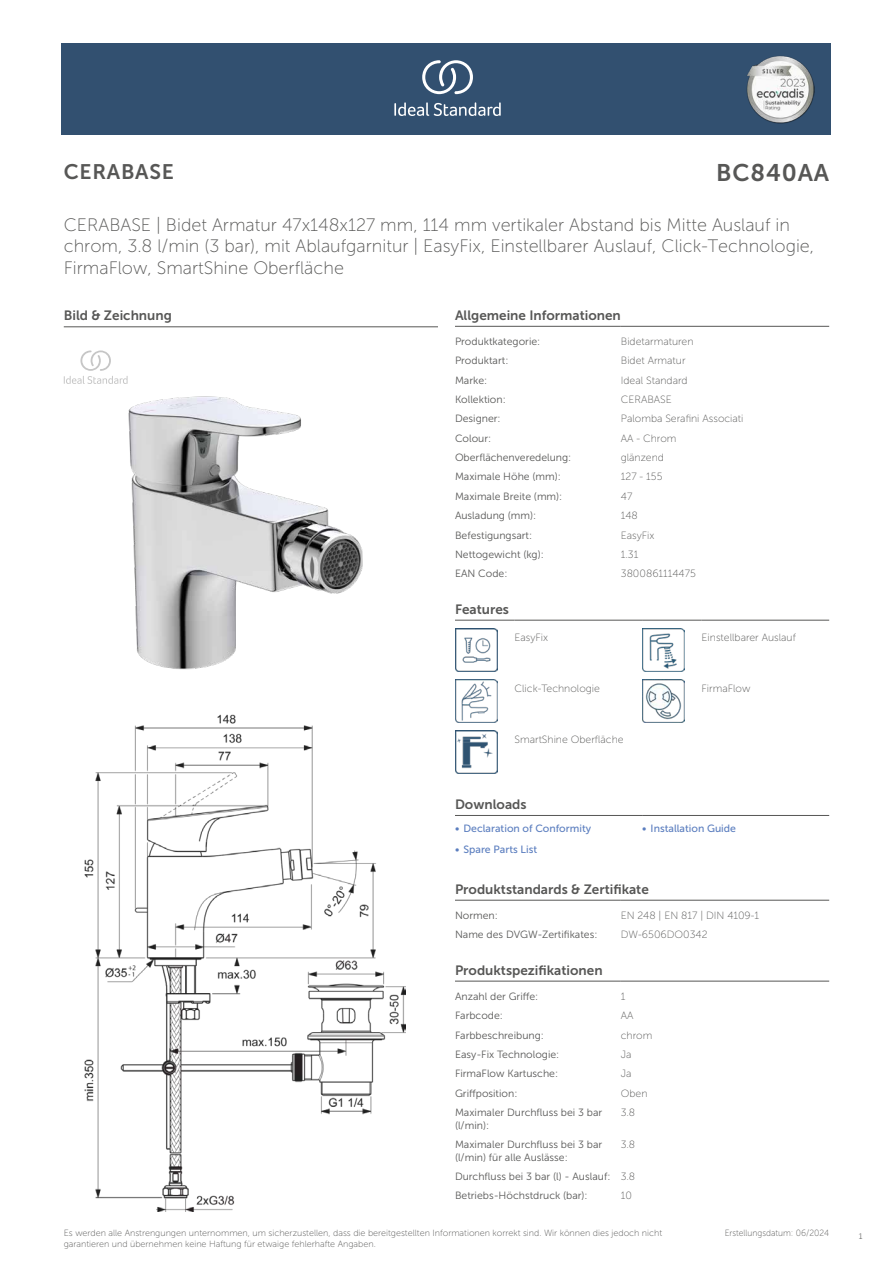
<style>
.page{position:relative;width:893px;height:1263px;background:#fff}
.page>*{position:absolute;margin:0;border:0;box-sizing:border-box;transform-origin:0 0}
.t1{font:24px "Museo Sans 700";letter-spacing:.035em;color:#575756}
.t2{font:21px "Museo Sans 700";letter-spacing:.035em;color:#575756}
.t3{font:18px/21.6px "Museo Sans 100";color:#575756}
.t4{font:13.5px "Museo Sans 700";color:#575756}
.t5{font:10.5px/12.6px "Museo Sans 300";color:#575756}
.t6{font:10.5px "Museo Sans 100";color:#575756}
.t7{font:10.5px "Museo Sans 500";color:#5b7ebf}
.t8{font:9px/10.8px "Museo Sans 100";color:#575756}
.t9{font:9px "Museo Sans 100";color:#575756;scale:.95 1}
.t10{font:300 9px "Calibri";color:#575756;scale:.95 1}
.s1{font-family:"Museo Sans 100"}
</style>
<div class="page">
<div style="left:62px;top:43px;width:769px;height:91px;background:#325070"></div>
<hr style="left:455px;top:326px;width:166px;height:1px;background:#575756">
<hr style="left:621px;top:326px;width:208px;height:1px;background:#575756">
<hr style="left:455px;top:620px;width:59px;height:1px;background:#575756">
<hr style="left:514px;top:620px;width:128px;height:1px;background:#575756">
<hr style="left:642px;top:620px;width:60px;height:1px;background:#575756">
<hr style="left:702px;top:620px;width:127px;height:1px;background:#575756">
<img style="left:455px;top:629px;width:42px;height:42px">
<img style="left:642px;top:629px;width:43px;height:42px">
<img style="left:455px;top:680px;width:42px;height:42px">
<img style="left:642px;top:680px;width:43px;height:42px">
<img style="left:455px;top:731px;width:42px;height:42px">
<hr style="left:455px;top:815px;width:187px;height:1px;background:#575756">
<hr style="left:642px;top:815px;width:187px;height:1px;background:#575756">
<hr style="left:455px;top:900px;width:166px;height:1px;background:#575756">
<hr style="left:621px;top:900px;width:208px;height:1px;background:#575756">
<hr style="left:455px;top:981px;width:166px;height:1px;background:#575756">
<hr style="left:621px;top:981px;width:208px;height:1px;background:#575756">
<img style="left:84px;top:714px;width:321px;height:497px">
<hr style="left:64px;top:327px;width:374px;height:1px;background:#575756">
<svg style="left:64px;top:350px;width:64px;height:34px"></svg>
<img style="left:128px;top:396px;width:235px;height:274px">
<svg style="left:394px;top:102px;width:107px;height:14px"></svg>
<svg style="left:422px;top:60px;width:51px;height:34px"></svg>
<img style="left:746px;top:56px;width:68px;height:67px">
<h2 class="t2" style="left:64px;top:160px;width:112px">CERABASE</h2>
<h1 class="t1" style="left:716px;top:160px;width:114px">BC840AA</h1>
<h3 class="t3" style="left:64px;top:214px;width:752px">CERABASE | Bidet Armatur 47x148x127 mm, 114 mm vertikaler Abstand bis Mitte Auslauf in chrom, 3.8 l/min (3 bar), mit Ablaufgarnitur | EasyFix, Einstellbarer Auslauf, Click-Technologie,<br>FirmaFlow, SmartShine Oberfläche</h3>
<p class="t4" style="left:64px;top:308px;width:110px">Bild &amp; Zeichnung</p>
<p class="t4" style="left:455px;top:308px;width:167px">Allgemeine Informationen</p>
<p class="t5" style="left:455px;top:335px;width:87px">Produktkategorie:</p>
<p class="t6" style="left:621px;top:336px;width:74px">Bidetarmaturen</p>
<p class="t5" style="left:455px;top:354px;width:55px">Produktart:</p>
<p class="t6" style="left:621px;top:355px;width:66px">Bidet Armatur</p>
<p class="t5" style="left:455px;top:374px;width:34px">Marke:</p>
<p class="t6" style="left:621px;top:374px;width:68px">Ideal Standard</p>
<p class="t5" style="left:455px;top:393px;width:52px">Kollektion:</p>
<p class="t6" style="left:621px;top:394px;width:53px">CERABASE</p>
<p class="t5" style="left:455px;top:413px;width:47px">Designer:</p>
<p class="t6" style="left:621px;top:413px;width:124px">Palomba Serafini Associati</p>
<p class="t5" style="left:455px;top:432px;width:38px">Colour:</p>
<p class="t6" style="left:621px;top:433px;width:57px">AA - Chrom</p>
<p class="t5" style="left:455px;top:451px;width:118px">Oberflächenveredelung:</p>
<p class="t6" style="left:621px;top:452px;width:45px">glänzend</p>
<p class="t5" style="left:455px;top:471px;width:107px">Maximale Höhe (mm):</p>
<p class="t6" style="left:621px;top:471px;width:43px">127 - 155</p>
<p class="t5" style="left:455px;top:490px;width:109px">Maximale Breite (mm):</p>
<p class="t6" style="left:621px;top:491px;width:13px">47</p>
<p class="t5" style="left:455px;top:509px;width:83px">Ausladung (mm):</p>
<p class="t6" style="left:621px;top:510px;width:18px">148</p>
<p class="t5" style="left:455px;top:529px;width:79px">Befestigungsart:</p>
<p class="t6" style="left:621px;top:529px;width:35px">EasyFix</p>
<p class="t5" style="left:455px;top:548px;width:90px">Nettogewicht (kg):</p>
<p class="t6" style="left:621px;top:549px;width:19px">1.31</p>
<p class="t5" style="left:455px;top:567px;width:54px">EAN Code:</p>
<p class="t6" style="left:621px;top:568px;width:77px">3800861114475</p>
<p class="t4" style="left:455px;top:602px;width:55px">Features</p>
<p class="t6" style="left:514px;top:632px;width:35px">EasyFix</p>
<p class="t6" style="left:702px;top:632px;width:96px">Einstellbarer Auslauf</p>
<p class="t6" style="left:514px;top:683px;width:87px">Click-Technologie</p>
<p class="t6" style="left:702px;top:683px;width:50px">FirmaFlow</p>
<p class="t6" style="left:514px;top:734px;width:111px">SmartShine Oberfläche</p>
<p class="t4" style="left:455px;top:797px;width:73px">Downloads</p>
<p class="t7" style="left:455px;top:823px;width:138px">• Declaration of Conformity</p>
<p class="t7" style="left:642px;top:823px;width:95px">• Installation Guide</p>
<p class="t7" style="left:455px;top:844px;width:84px">• Spare Parts List</p>
<p class="t4" style="left:455px;top:882px;width:195px">Produktstandards &amp; Zertifikate</p>
<p class="t5" style="left:455px;top:909px;width:44px">Normen:</p>
<p class="t6" style="left:621px;top:910px;width:140px">EN 248 | EN 817 | DIN 4109-1</p>
<p class="t5" style="left:455px;top:928px;width:144px">Name des DVGW-Zertifikates:</p>
<p class="t6" style="left:621px;top:929px;width:88px">DW-6506DO0342</p>
<p class="t4" style="left:455px;top:962px;width:149px">Produktspezifikationen</p>
<p class="t5" style="left:455px;top:990px;width:85px">Anzahl der Griffe:</p>
<p class="t6" style="left:621px;top:991px;width:6px">1</p>
<p class="t5" style="left:455px;top:1009px;width:49px">Farbcode:</p>
<p class="t6" style="left:621px;top:1010px;width:14px">AA</p>
<p class="t5" style="left:455px;top:1029px;width:90px">Farbbeschreibung:</p>
<p class="t6" style="left:621px;top:1029px;width:33px">chrom</p>
<p class="t5" style="left:455px;top:1048px;width:106px">Easy-Fix Technologie:</p>
<p class="t6" style="left:621px;top:1049px;width:12px">Ja</p>
<p class="t5" style="left:455px;top:1067px;width:105px">FirmaFlow Kartusche:</p>
<p class="t6" style="left:621px;top:1068px;width:12px">Ja</p>
<p class="t5" style="left:455px;top:1087px;width:64px">Griffposition:</p>
<p class="t6" style="left:621px;top:1087px;width:28px">Oben</p>
<p class="t5" style="left:455px;top:1106px;width:149px">Maximaler Durchfluss bei 3 bar (l/min):</p>
<p class="t6" style="left:621px;top:1107px;width:16px">3.8</p>
<p class="t5" style="left:455px;top:1138px;width:149px">Maximaler Durchfluss bei 3 bar (l/min) für alle Auslässe:</p>
<p class="t6" style="left:621px;top:1139px;width:16px">3.8</p>
<p class="t5" style="left:455px;top:1166px;width:182px;line-height:19.4px">Durchfluss bei 3 bar (l) - Auslauf: <span class="s1">3.8<br></span>Betriebs-Höchstdruck (bar):</p>
<p class="t6" style="left:621px;top:1190px;width:13px">10</p>
<p class="t8" style="left:64px;top:1227px;width:600px">Es werden alle Anstrengungen unternommen, um sicherzustellen, dass die bereitgestellten Informationen korrekt sind. Wir können dies jedoch nicht garantieren und übernehmen keine Haftung für etwaige fehlerhafte Angaben.</p>
<p class="t9" style="left:725px;top:1228px;width:111px">Erstellungsdatum: 06/2024</p>
<p class="t10" style="left:858px;top:1230px;width:6px">1</p>
</div>
